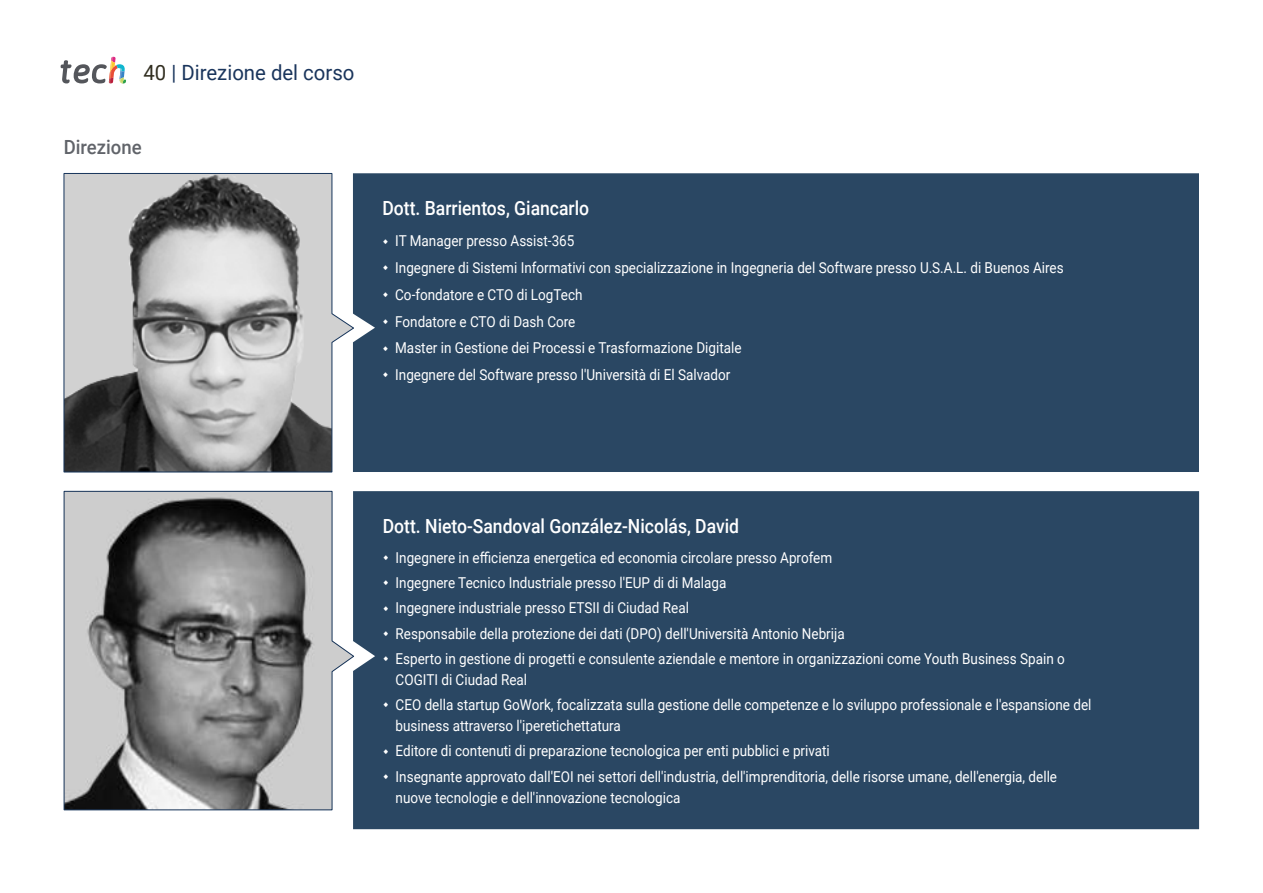
<style>
.page{position:relative;width:1263px;height:893px;background:#fff}
.page>*{position:absolute;margin:0;border:0;box-sizing:border-box;transform-origin:0 0}
.t1{font:21px "Roboto";color:#1a355c}
.t2{font:500 19.5px "Roboto";color:#fff;scale:.9 1}
.t3{font:500 19.5px "Roboto";color:#61646a;scale:.95 1}
.t4{font:15px/25.2px "Roboto";color:#fff;scale:.9 1}
.s1{color:#312e20}
</style>
<div class="page">
<svg style="left:61px;top:57px;width:65px;height:27px"></svg>
<div style="left:354px;top:173px;width:845px;height:299px;background:#2a4763"></div>
<div style="left:353px;top:491px;width:846px;height:338px;background:#2a4763"></div>
<svg style="left:64px;top:173px;width:290px;height:299px;background:#a5a5a6"></svg>
<svg style="left:64px;top:491px;width:290px;height:319px;background:#949595"></svg>
<svg style="left:383px;top:239px;width:5px;height:5px"></svg>
<svg style="left:383px;top:266px;width:5px;height:5px"></svg>
<svg style="left:383px;top:292px;width:5px;height:5px"></svg>
<svg style="left:383px;top:319px;width:5px;height:5px"></svg>
<svg style="left:383px;top:346px;width:5px;height:5px"></svg>
<svg style="left:383px;top:373px;width:5px;height:5px"></svg>
<svg style="left:384px;top:555px;width:4px;height:5px"></svg>
<svg style="left:384px;top:580px;width:4px;height:5px"></svg>
<svg style="left:384px;top:606px;width:4px;height:5px"></svg>
<svg style="left:384px;top:631px;width:4px;height:5px"></svg>
<svg style="left:384px;top:656px;width:4px;height:5px"></svg>
<svg style="left:384px;top:702px;width:4px;height:5px"></svg>
<svg style="left:384px;top:749px;width:4px;height:5px"></svg>
<svg style="left:384px;top:774px;width:4px;height:5px"></svg>
<h1 class="t1" style="left:144px;top:57px;width:213px"><span class="s1">40</span> | Direzione del corso</h1>
<h2 class="t3" style="left:64px;top:133px;width:84px">Direzione</h2>
<h2 class="t2" style="left:382px;top:194px;width:231px">Dott. Barrientos, Giancarlo</h2>
<p class="t4" style="left:395px;top:227px;width:744px;line-height:26.7px">IT Manager presso Assist-365<br>Ingegnere di Sistemi Informativi con specializzazione in Ingegneria del Software presso U.S.A.L. di Buenos Aires Co-fondatore e CTO di LogTech<br>Fondatore e CTO di Dash Core<br>Master in Gestione dei Processi e Trasformazione Digitale<br>Ingegnere del Software presso l'Università di El Salvador</p>
<h2 class="t2" style="left:383px;top:512px;width:397px">Dott. Nieto-Sandoval González-Nicolás, David</h2>
<p class="t4" style="left:396px;top:544px;width:745px">Ingegnere in efficienza energetica ed economia circolare presso Aprofem<br>Ingegnere Tecnico Industriale presso l'EUP di di Malaga<br>Ingegnere industriale presso ETSII di Ciudad Real<br>Responsabile della protezione dei dati (DPO) dell'Università Antonio Nebrija<br>Esperto in gestione di progetti e consulente aziendale e mentore in organizzazioni come Youth Business Spain o</p>
<p class="t4" style="left:396px;top:666px;width:775px">COGITI di Ciudad Real<br>CEO della startup GoWork, focalizzata sulla gestione delle competenze e lo sviluppo professionale e l'espansione del</p>
<p class="t4" style="left:396px;top:713px;width:736px">business attraverso l'iperetichettatura<br>Editore di contenuti di preparazione tecnologica per enti pubblici e privati<br>Insegnante approvato dall'EOI nei settori dell'industria, dell'imprenditoria, delle risorse umane, dell'energia, delle</p>
<p class="t4" style="left:396px;top:784px;width:318px">nuove tecnologie e dell'innovazione tecnologica</p>
</div>
